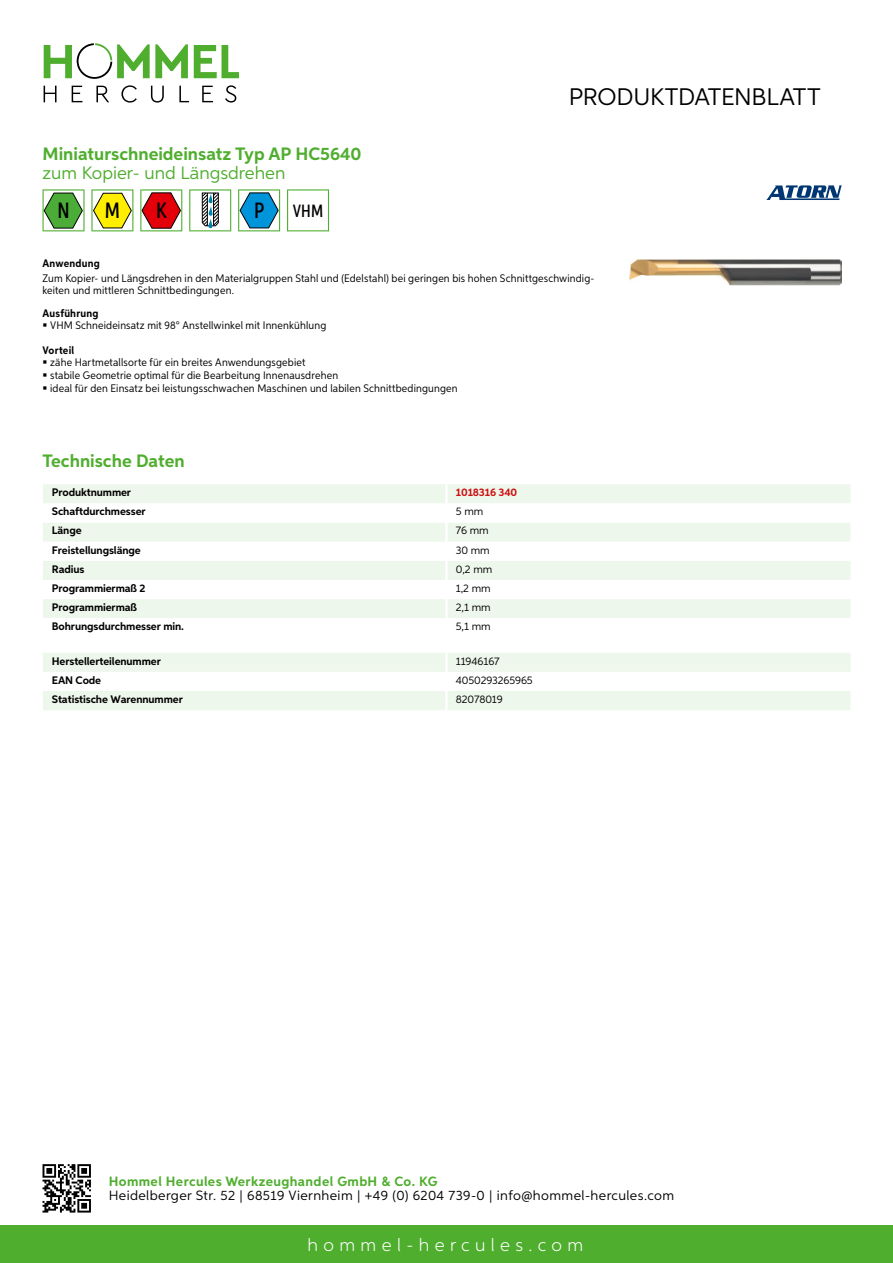
<style>
.page{position:relative;width:893px;height:1263px;background:#fff}
.page>*{position:absolute;margin:0;border:0;box-sizing:border-box;transform-origin:0 0}
.t1{font:24px "Aspira";letter-spacing:-.01em;color:#000}
.t2{font:500 22.2px "Aspira XX Nar";color:#000}
.t3{font:700 18px "Aspira";color:#50ae2f}
.t4{font:18px "Aspira";color:#50ae2f}
.t5{font:300 18px "Aspira";letter-spacing:.3em;color:#fff}
.t6{font:500 17.85px "Aspira XX Nar";color:#000}
.t7{font:13.5px "Aspira";letter-spacing:.03em;color:#000}
.t8{font:700 13.5px "Aspira";letter-spacing:.03em;color:#50ae2f}
.t9{font:10.95px/12.8px "Aspira Nar";letter-spacing:.015em;color:#000}
.t10{font:700 10.95px "Aspira";letter-spacing:-.01em;color:#000}
.t11{font:10.95px "Aspira";letter-spacing:-.01em;color:#000}
.t12{font:700 10.95px "Aspira Nar";letter-spacing:.02em;color:#000}
.t13{font:700 10.95px "Aspira";letter-spacing:-.01em;color:#cd1013}
</style>
<div class="page">
<div style="left:0;top:1226px;width:893px;height:37px;background:#50ae2f"></div>
<svg style="left:43px;top:1164px;width:48px;height:48px"></svg>
<svg style="left:194px;top:45px;width:45px;height:33px"></svg>
<svg style="left:44px;top:43px;width:144px;height:36px"></svg>
<svg style="left:44px;top:86px;width:13px;height:16px"></svg>
<svg style="left:72px;top:86px;width:10px;height:16px"></svg>
<svg style="left:96px;top:86px;width:13px;height:16px"></svg>
<svg style="left:121px;top:85px;width:16px;height:18px"></svg>
<svg style="left:151px;top:86px;width:13px;height:17px"></svg>
<svg style="left:179px;top:86px;width:10px;height:16px"></svg>
<svg style="left:202px;top:86px;width:11px;height:16px"></svg>
<svg style="left:225px;top:85px;width:11px;height:18px"></svg>
<div style="left:43px;top:484px;width:807px;height:19px;background:#eef7eb"></div>
<svg style="left:43px;top:523px;width:807px;height:95px;fill:#eef7eb"></svg>
<hr style="left:445px;top:484px;width:3px;height:19px;background:#fff">
<hr style="left:445px;top:523px;width:3px;height:19px;background:#fff">
<hr style="left:445px;top:542px;width:3px;height:19px;background:#fff">
<hr style="left:445px;top:561px;width:3px;height:19px;background:#fff">
<hr style="left:445px;top:580px;width:3px;height:19px;background:#fff">
<hr style="left:445px;top:599px;width:3px;height:19px;background:#fff">
<svg style="left:43px;top:653px;width:807px;height:57px"></svg>
<hr style="left:445px;top:691px;width:3px;height:19px;background:#fff">
<svg style="left:43px;top:189px;width:42px;height:42px"></svg>
<svg style="left:91px;top:189px;width:42px;height:42px"></svg>
<svg style="left:140px;top:189px;width:42px;height:42px"></svg>
<svg style="left:189px;top:189px;width:42px;height:42px"></svg>
<svg style="left:238px;top:189px;width:42px;height:42px"></svg>
<svg style="left:287px;top:189px;width:42px;height:42px"></svg>
<img style="left:629px;top:259px;width:213px;height:26px">
<svg style="left:766px;top:185px;width:76px;height:15px"></svg>
<h3 class="t3" style="left:43px;top:142px;width:321px">Miniaturschneideinsatz Typ AP HC5640</h3>
<h3 class="t4" style="left:43px;top:162px;width:244px">zum Kopier- und Längsdrehen</h3>
<h2 class="t2" style="left:57px;top:197px;width:14px">N</h2>
<h2 class="t2" style="left:105px;top:197px;width:17px">M</h2>
<h2 class="t2" style="left:156px;top:197px;width:12px">K</h2>
<h2 class="t2" style="left:254px;top:197px;width:12px">P</h2>
<h3 class="t6" style="left:293px;top:200px;width:32px">VHM</h3>
<h1 class="t1" style="left:569px;top:82px;width:253px">Produktdatenblatt</h1>
<p class="t12" style="left:43px;top:257px;width:59px">Anwendung</p>
<p class="t9" style="left:43px;top:273px;width:553px;line-height:12px">Zum Kopier- und Längsdrehen in den Materialgruppen Stahl und (Edelstahl) bei geringen bis hohen Schnittgeschwindig&shy;keiten und mittleren Schnittbedingungen.</p>
<p class="t12" style="left:43px;top:306px;width:58px">Ausführung</p>
<p class="t9" style="left:50px;top:319px;width:278px">VHM Schneideinsatz mit 98° Anstellwinkel mit Innenkühlung</p>
<p class="t12" style="left:43px;top:343px;width:33px">Vorteil</p>
<p class="t9" style="left:50px;top:356px;width:409px">zähe Hartmetallsorte für ein breites Anwendungsgebiet<br>stabile Geometrie optimal für die Bearbeitung Innenausdrehen<br>ideal für den Einsatz bei leistungsschwachen Maschinen und labilen Schnittbedingungen</p>
<h3 class="t3" style="left:43px;top:450px;width:144px">Technische Daten</h3>
<p class="t10" style="left:52px;top:486px;width:81px">Produktnummer</p>
<p class="t13" style="left:456px;top:486px;width:63px">1018316 340</p>
<p class="t10" style="left:52px;top:505px;width:95px">Schaftdurchmesser</p>
<p class="t11" style="left:456px;top:505px;width:29px">5 mm</p>
<p class="t10" style="left:52px;top:524px;width:31px">Länge</p>
<p class="t11" style="left:456px;top:524px;width:34px">76 mm</p>
<p class="t10" style="left:52px;top:543px;width:90px">Freistellungslänge</p>
<p class="t11" style="left:456px;top:543px;width:35px">30 mm</p>
<p class="t10" style="left:52px;top:562px;width:34px">Radius</p>
<p class="t11" style="left:456px;top:562px;width:38px">0,2 mm</p>
<p class="t10" style="left:52px;top:581px;width:95px">Programmiermaß 2</p>
<p class="t11" style="left:456px;top:581px;width:36px">1,2 mm</p>
<p class="t10" style="left:52px;top:600px;width:87px">Programmiermaß</p>
<p class="t11" style="left:456px;top:601px;width:36px">2,1 mm</p>
<p class="t10" style="left:52px;top:620px;width:134px">Bohrungsdurchmesser min.</p>
<p class="t11" style="left:456px;top:620px;width:36px">5,1 mm</p>
<p class="t10" style="left:52px;top:654px;width:111px">Herstellerteilenummer</p>
<p class="t11" style="left:456px;top:654px;width:45px">11946167</p>
<p class="t10" style="left:52px;top:673px;width:51px">EAN Code</p>
<p class="t11" style="left:456px;top:673px;width:78px">4050293265965</p>
<p class="t10" style="left:52px;top:692px;width:132px">Statistische Warennummer</p>
<p class="t11" style="left:456px;top:692px;width:48px">82078019</p>
<p class="t8" style="left:109px;top:1172px;width:330px">Hommel Hercules Werkzeughandel GmbH &amp; Co. KG</p>
<p class="t7" style="left:109px;top:1187px;width:567px">Heidelberger Str. 52 | 68519 Viernheim | +49 (0) 6204 739-0 | info@hommel-hercules.com</p>
<h3 class="t5" style="left:307px;top:1234px;width:277px">hommel-hercules.com</h3>
</div>
